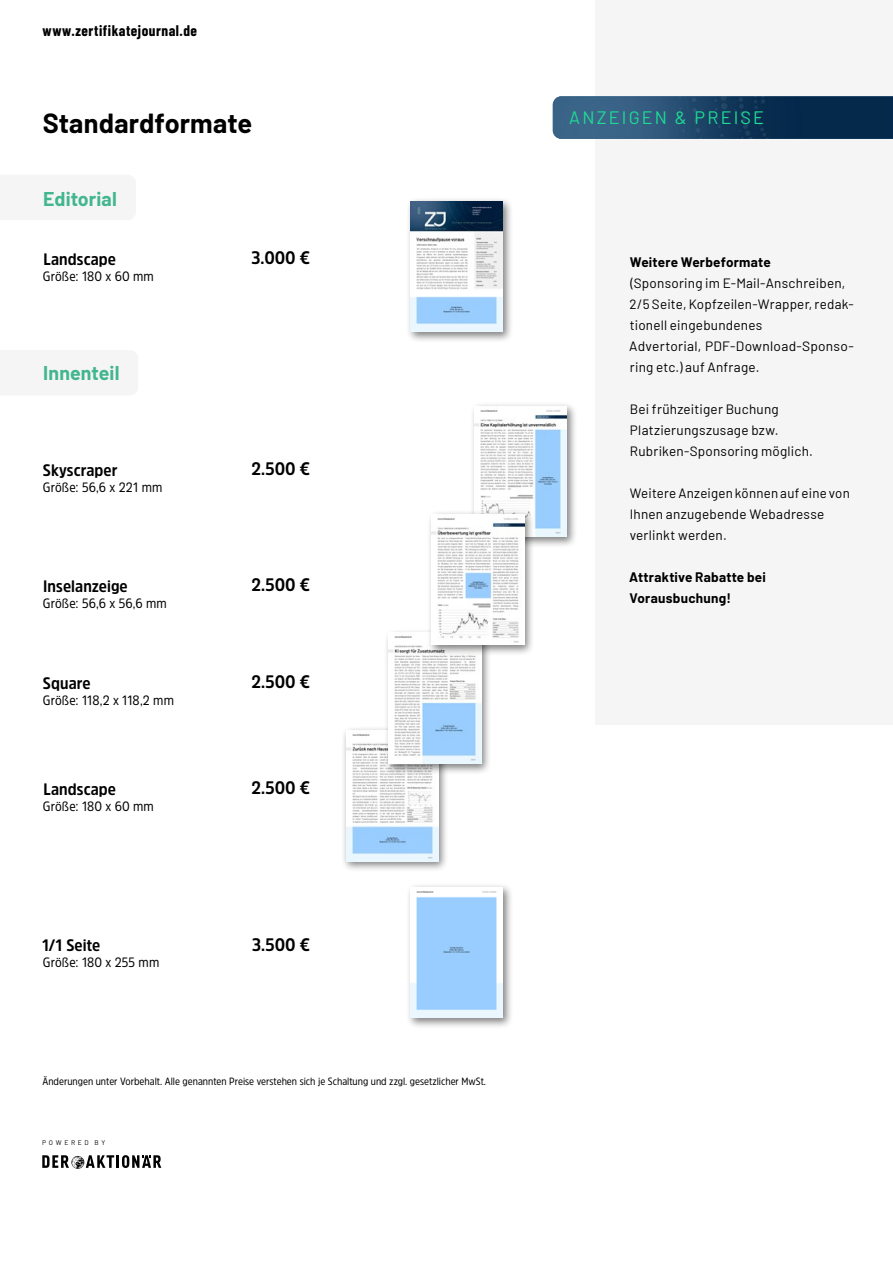
<style>
.page{position:relative;width:893px;height:1263px;background:#fff}
.page>*{position:absolute;margin:0;border:0;box-sizing:border-box;transform-origin:0 0}
.t1{font:700 27px "Barlow";letter-spacing:.005em;color:#000}
.t2{font:700 19.5px "Barlow";letter-spacing:.005em;color:#42b68e}
.t3{font:700 18px "Amsi Pro Narw";letter-spacing:-.005em;color:#000}
.t4{font:18px "Barlow";letter-spacing:.12em;color:#1edc93}
.t5{font:700 16.5px "Amsi Pro Narw";letter-spacing:.005em;color:#000}
.t6{font:700 15px "Barlow Condensed";letter-spacing:.035em;color:#000}
.t7{font:13.5px/21px "Barlow";letter-spacing:.015em;color:#000}
.t8{font:13.5px "Amsi Pro Narw";letter-spacing:.01em;color:#000}
.t9{font:700 13.5px/21px "Barlow";letter-spacing:.015em;color:#000}
.t10{font:10.5px "Amsi Pro Narw";color:#000}
.t11{font:6.75px "Barlow";letter-spacing:.385em;color:#000}
</style>
<div class="page">
<div style="left:595px;top:0;width:298px;height:725px;background:#f5f5f5"></div>
<img style="left:553px;top:96px;width:340px;height:43px">
<div style="left:405px;top:882px;width:108px;height:147px;background:#000;opacity:.5"></div>
<img style="left:410px;top:887px;width:93px;height:131px">
<div style="left:405px;top:196px;width:108px;height:147px;background:#000;opacity:.5"></div>
<img style="left:410px;top:201px;width:93px;height:131px">
<div style="left:341px;top:726px;width:108px;height:146px;background:#000;opacity:.5"></div>
<img style="left:346px;top:730px;width:93px;height:131px">
<div style="left:469px;top:401px;width:108px;height:147px;background:#000;opacity:.5"></div>
<img style="left:474px;top:406px;width:93px;height:131px">
<div style="left:384px;top:628px;width:108px;height:146px;background:#000;opacity:.5"></div>
<img style="left:389px;top:633px;width:92px;height:131px">
<div style="left:426px;top:509px;width:108px;height:147px;background:#000;opacity:.5"></div>
<img style="left:432px;top:514px;width:92px;height:131px">
<svg style="left:42px;top:1155px;width:119px;height:14px"></svg>
<p class="t6" style="left:43px;top:20px;width:156px">www.zertifikatejournal.de</p>
<h1 class="t1" style="left:43px;top:103px;width:211px">Standardformate</h1>
<h2 class="t2" style="left:43px;top:184px;width:75px">Editorial</h2>
<p class="t5" style="left:43px;top:248px;width:74px">Landscape</p>
<p class="t8" style="left:43px;top:267px;width:112px">Größe: 180 x 60 mm</p>
<h3 class="t3" style="left:251px;top:245px;width:60px">3.000 €</h3>
<h2 class="t2" style="left:43px;top:359px;width:78px">Innenteil</h2>
<p class="t5" style="left:43px;top:459px;width:76px">Skyscraper</p>
<p class="t8" style="left:43px;top:478px;width:121px">Größe: 56,6 x 221 mm</p>
<h3 class="t3" style="left:251px;top:456px;width:60px">2.500 €</h3>
<p class="t5" style="left:43px;top:575px;width:86px">Inselanzeige</p>
<p class="t8" style="left:43px;top:594px;width:125px">Größe: 56,6 x 56,6 mm</p>
<h3 class="t3" style="left:251px;top:573px;width:60px">2.500 €</h3>
<p class="t5" style="left:43px;top:671px;width:49px">Square</p>
<p class="t8" style="left:43px;top:691px;width:133px">Größe: 118,2 x 118,2 mm</p>
<h3 class="t3" style="left:251px;top:669px;width:60px">2.500 €</h3>
<p class="t5" style="left:43px;top:778px;width:74px">Landscape</p>
<p class="t8" style="left:43px;top:797px;width:112px">Größe: 180 x 60 mm</p>
<h3 class="t3" style="left:251px;top:775px;width:60px">2.500 €</h3>
<p class="t5" style="left:42px;top:934px;width:60px">1/1 Seite</p>
<p class="t8" style="left:43px;top:953px;width:118px">Größe: 180 x 255 mm</p>
<h3 class="t3" style="left:252px;top:932px;width:59px">3.500 €</h3>
<p class="t10" style="left:43px;top:1074px;width:445px">Änderungen unter Vorbehalt. Alle genannten Preise verstehen sich je Schaltung und zzgl. gesetzlicher MwSt.</p>
<p class="t11" style="left:42px;top:1137px;width:64px">POWERED BY</p>
<h3 class="t4" style="left:569px;top:105px;width:196px">ANZEIGEN &amp; PREISE</h3>
<p class="t9" style="left:630px;top:251px;width:142px">Weitere Werbeformate</p>
<p class="t7" style="left:629px;top:272px;width:226px">(Sponsoring im E-Mail-Anschreiben,<br>2/5 Seite, Kopfzeilen-Wrapper, redak&shy;tionell eingebundenes<br>Advertorial, PDF-Download-Sponso&shy;ring etc.) auf Anfrage.</p>
<p class="t7" style="left:630px;top:398px;width:185px">Bei frühzeitiger Buchung<br>Platzierungszusage bzw.<br>Rubriken-Sponsoring möglich.</p>
<p class="t7" style="left:630px;top:482px;width:222px">Weitere Anzeigen können auf eine von<br>Ihnen anzugebende Webadresse verlinkt werden.</p>
<p class="t9" style="left:629px;top:566px;width:138px">Attraktive Rabatte bei<br>Vorausbuchung!</p>
</div>
